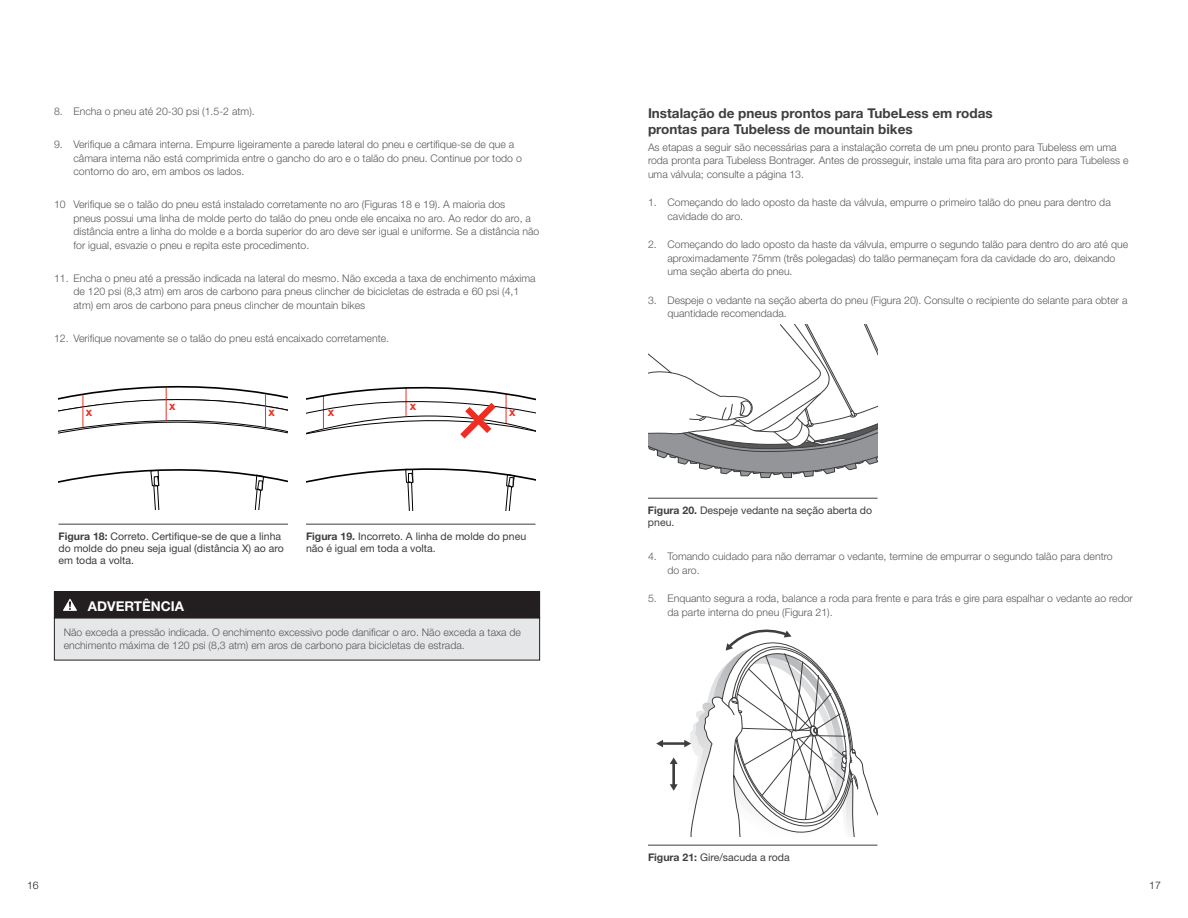
<style>
.page{position:relative;width:1188px;height:918px;background:#fff}
.page>*{position:absolute;margin:0;border:0;box-sizing:border-box;transform-origin:0 0}
.Subhead{font:700 13.5px/16.5px "Helvetica Neue LT Std";color:#3e3e3f}
.Warning{font:700 13.5px "Helvetica Neue LT Std";color:#fff}
.t1{font:700 12px "Helvetica Neue LT Std";color:#ee2e22}
.Bullet___2nd_line_in{font:300 10.5px/13.5px "Helvetica Neue LT Std";color:#57585a}
.Body{font:300 10.5px/13.5px "Helvetica Neue LT Std";color:#57585a}
.Figure_title{font:10.5px/12px "Helvetica Neue LT Std";color:#3e3e3f}
.t2{font:300 10.5px "Helvetica Neue LT Std";color:#231f20}
.s1{font-weight:700}
</style>
<div class="page">
<svg style="left:58px;top:469px;width:230px;height:41px"></svg>
<svg style="left:58px;top:385px;width:230px;height:49px"></svg>
<hr style="left:83px;top:395px;width:1px;height:32px;background:#ee2e22">
<hr style="left:166px;top:388px;width:1px;height:33px;background:#ee2e22">
<hr style="left:265px;top:394px;width:1px;height:33px;background:#ee2e22">
<hr style="left:58px;top:524px;width:230px;height:1px;background:#3e3e3f">
<svg style="left:306px;top:468px;width:230px;height:42px"></svg>
<hr style="left:306px;top:524px;width:230px;height:1px;background:#3e3e3f">
<svg style="left:306px;top:386px;width:230px;height:52px"></svg>
<div style="left:54px;top:618px;width:486px;height:42px;background:#e6e7e9"></div>
<div style="left:54px;top:592px;width:486px;height:26px;background:#231f20"></div>
<svg style="left:63px;top:599px;width:14px;height:12px"></svg>
<div style="left:54px;top:591px;width:486px;height:27px;border:1px solid #231f20"></div>
<svg style="left:648px;top:325px;width:230px;height:154px"></svg>
<hr style="left:648px;top:498px;width:229px;height:1px;background:#3e3e3f">
<hr style="left:662px;top:742px;width:23px;height:3px;background:#3e3e3f">
<svg style="left:656px;top:740px;width:7px;height:7px"></svg>
<svg style="left:670px;top:629px;width:208px;height:208px"></svg>
<hr style="left:648px;top:845px;width:230px;height:1px;background:#3e3e3f">
<p class="Bullet___2nd_line_in" style="left:54px;top:105px;width:202px">8. Encha o pneu até 20-30 psi (1.5-2 atm).</p>
<p class="Bullet___2nd_line_in" style="left:74px;top:138px;width:450px;text-indent:-20px">9. Verifique a câmara interna. Empurre ligeiramente a parede lateral do pneu e certifique-se de que a câmara interna não está comprimida entre o gancho do aro e o talão do pneu. Continue por todo o contorno do aro, em ambos os lados.</p>
<p class="Bullet___2nd_line_in" style="left:74px;top:198px;width:467px;text-indent:-20px">10 Verifique se o talão do pneu está instalado corretamente no aro (Figuras 18 e 19). A maioria dos<br>pneus possui uma linha de molde perto do talão do pneu onde ele encaixa no aro. Ao redor do aro, a distância entre a linha do molde e a borda superior do aro deve ser igual e uniforme. Se a distância não for igual, esvazie o pneu e repita este procedimento.</p>
<p class="Bullet___2nd_line_in" style="left:74px;top:271px;width:464px;text-indent:-20px">11. Encha o pneu até a pressão indicada na lateral do mesmo. Não exceda a taxa de enchimento máxima de 120 psi (8,3 atm) em aros de carbono para pneus clincher de bicicletas de estrada e 60 psi (4,1 atm) em aros de carbono para pneus clincher de mountain bikes</p>
<p class="Bullet___2nd_line_in" style="left:54px;top:331px;width:337px">12. Verifique novamente se o talão do pneu está encaixado corretamente.</p>
<p class="t1" style="left:86px;top:404px;width:8px">x</p>
<p class="t1" style="left:169px;top:399px;width:8px">x</p>
<p class="t1" style="left:410px;top:399px;width:8px">x</p>
<p class="t1" style="left:269px;top:404px;width:8px">x</p>
<p class="t1" style="left:509px;top:404px;width:8px">x</p>
<p class="t1" style="left:328px;top:404px;width:8px">x</p>
<p class="Figure_title" style="left:58px;top:530px;width:227px"><span class="s1">Figura 18:</span> Correto. Certifique-se de que a linha do molde do pneu seja igual (distância X) ao aro em toda a volta.</p>
<p class="Warning" style="left:88px;top:598px;width:98px">ADVERTÊNCIA</p>
<p class="Figure_title" style="left:306px;top:530px;width:222px"><span class="s1">Figura 19.</span> Incorreto. A linha de molde do pneu não é igual em toda a volta.</p>
<p class="Body" style="left:64px;top:625px;width:459px">Não exceda a pressão indicada. O enchimento excessivo pode danificar o aro. Não exceda a taxa de enchimento máxima de 120 psi (8,3 atm) em aros de carbono para bicicletas de estrada.</p>
<p class="Subhead" style="left:648px;top:104px;width:346px">Instalação de pneus prontos para TubeLess em rodas prontas para Tubeless de mountain bikes</p>
<p class="Body" style="left:648px;top:140px;width:482px">As etapas a seguir são necessárias para a instalação correta de um pneu pronto para Tubeless em uma roda pronta para Tubeless Bontrager. Antes de prosseguir, instale uma fita para aro pronto para Tubeless e uma válvula; consulte a página 13.</p>
<p class="Bullet___2nd_line_in" style="left:668px;top:195px;width:445px;text-indent:-20px">1. Começando do lado oposto da haste da válvula, empurre o primeiro talão do pneu para dentro da cavidade do aro.</p>
<p class="Bullet___2nd_line_in" style="left:668px;top:237px;width:462px;text-indent:-20px">2. Começando do lado oposto da haste da válvula, empurre o segundo talão para dentro do aro até que aproximadamente 75mm (três polegadas) do talão permaneçam fora da cavidade do aro, deixando uma seção aberta do pneu.</p>
<p class="Bullet___2nd_line_in" style="left:668px;top:293px;width:462px;text-indent:-20px">3. Despeje o vedante na seção aberta do pneu (Figura 20). Consulte o recipiente do selante para obter a quantidade recomendada.</p>
<p class="Figure_title" style="left:648px;top:504px;width:226px"><span class="s1">Figura 20.</span> Despeje vedante na seção aberta do pneu.</p>
<p class="Bullet___2nd_line_in" style="left:668px;top:549px;width:447px;text-indent:-20px">4. Tomando cuidado para não derramar o vedante, termine de empurrar o segundo talão para dentro do aro.</p>
<p class="Bullet___2nd_line_in" style="left:668px;top:591px;width:467px;text-indent:-20px">5. Enquanto segura a roda, balance a roda para frente e para trás e gire para espalhar o vedante ao redor da parte interna do pneu (Figura 21).</p>
<p class="Figure_title" style="left:648px;top:851px;width:143px"><span class="s1">Figura 21:</span> Gire/sacuda a roda</p>
<p class="t2" style="left:27px;top:879px;width:13px">16</p>
<p class="t2" style="left:1149px;top:879px;width:13px">17</p>
</div>
